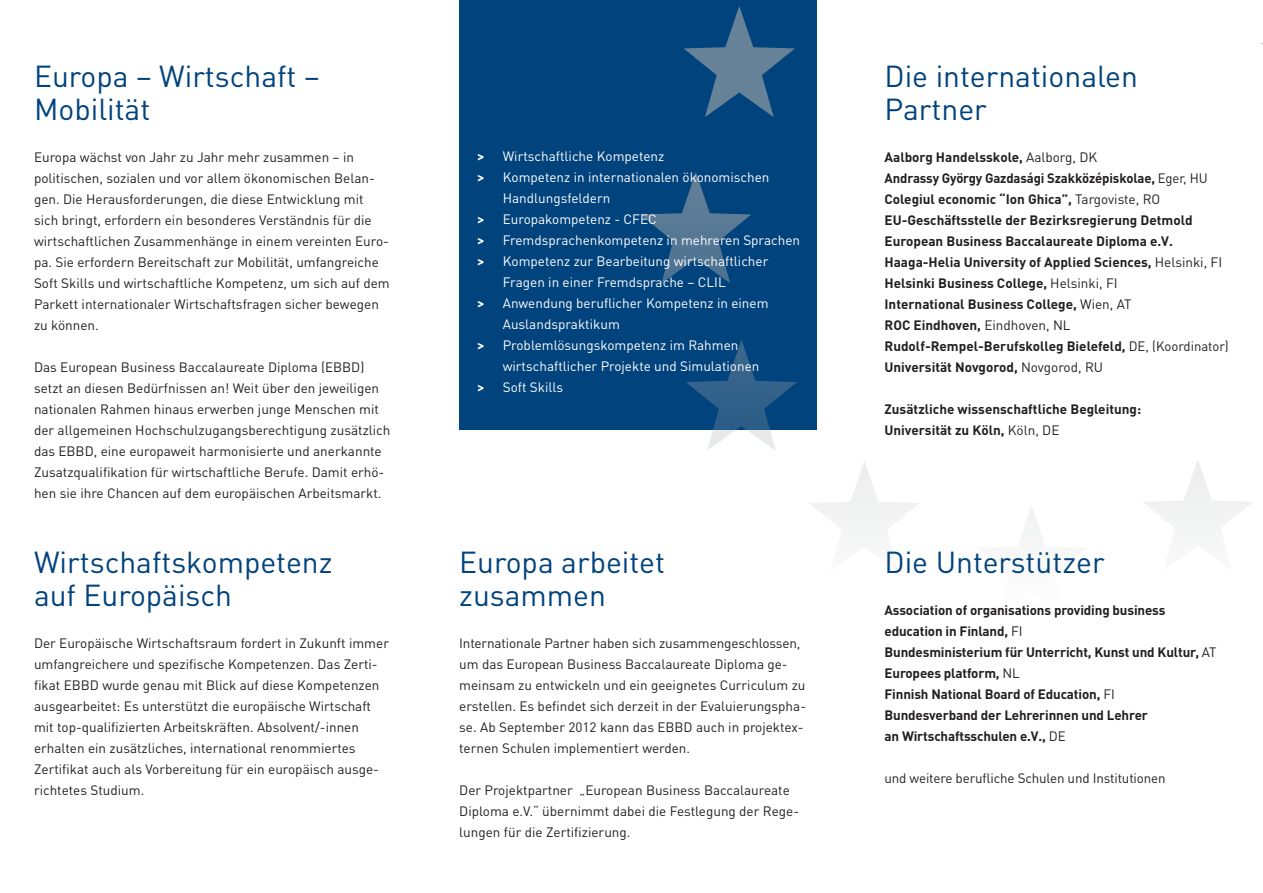
<style>
.page{position:relative;width:1263px;height:893px;background:#fff}
.page>*{position:absolute;margin:0;border:0;box-sizing:border-box;transform-origin:0 0}
.t1{font:30px/33px "DINOT";color:#01437c}
.t2{font:13.5px/21px "DINOT";color:#231f20}
.t3{font:700 13.5px/21px "DINOT";letter-spacing:-.005em;color:#231f20}
.t4{font:13.5px "DINOT";color:#fff}
.s1{font-weight:700}
.s2{font-weight:400}
</style>
<div class="page">
<div style="left:459px;top:0;width:357px;height:429px;background:#01437c"></div>
<svg style="left:684px;top:6px;width:111px;height:111px"></svg>
<svg style="left:640px;top:172px;width:111px;height:111px"></svg>
<svg style="left:686px;top:340px;width:111px;height:110px"></svg>
<svg style="left:810px;top:461px;width:109px;height:72px"></svg>
<svg style="left:1023px;top:506px;width:17px;height:27px"></svg>
<svg style="left:1143px;top:460px;width:109px;height:73px"></svg>
<h1 class="t1" style="left:34px;top:58px;width:287px">Europa – Wirtschaft –<br>Mobilität</h1>
<p class="t2" style="left:34px;top:146px;width:357px">Europa wächst von Jahr zu Jahr mehr zusammen – in politischen, sozialen und vor allem ökonomischen Belan&shy;gen. Die Herausforderungen, die diese Entwicklung mit sich bringt, erfordern ein besonderes Verständnis für die wirtschaftlichen Zusammenhänge in einem vereinten Euro&shy;pa. Sie erfordern Bereitschaft zur Mobilität, umfangreiche Soft Skills und wirtschaftliche Kompetenz, um sich auf dem Parkett internationaler Wirtschaftsfragen sicher bewegen zu können.</p>
<p class="t2" style="left:34px;top:356px;width:358px">Das European Business Baccalaureate Diploma (EBBD) setzt an diesen Bedürfnissen an! Weit über den jeweiligen nationalen Rahmen hinaus erwerben junge Menschen mit der allgemeinen Hochschulzugangsberechtigung zusätzlich das EBBD, eine europaweit harmonisierte und anerkannte Zusatzqualifikation für wirtschaftliche Berufe. Damit erhö&shy;hen sie ihre Chancen auf dem europäischen Arbeitsmarkt.</p>
<h1 class="t1" style="left:34px;top:544px;width:300px">Wirtschaftskompetenz auf Europäisch</h1>
<p class="t2" style="left:34px;top:632px;width:356px">Der Europäische Wirtschaftsraum fordert in Zukunft immer umfangreichere und spezifische Kompetenzen. Das Zerti&shy;fikat EBBD wurde genau mit Blick auf diese Kompetenzen ausgearbeitet: Es unterstützt die europäische Wirtschaft mit top-qualifizierten Arbeitskräften. Absolvent/-innen erhalten ein zusätzliches, international renommiertes Zertifikat auch als Vorbereitung für ein europäisch ausge&shy;richtetes Studium.</p>
<p class="t4" style="left:477px;top:146px;width:189px"><span class="s1">&gt;</span> Wirtschaftliche Kompetenz</p>
<p class="t4" style="left:477px;top:167px;width:294px"><span class="s1">&gt;</span> Kompetenz in internationalen ökonomischen</p>
<p class="t4" style="left:503px;top:188px;width:109px">Handlungsfeldern</p>
<p class="t4" style="left:477px;top:209px;width:181px"><span class="s1">&gt;</span> Europakompetenz - CFEC</p>
<p class="t4" style="left:477px;top:230px;width:324px"><span class="s1">&gt;</span> Fremdsprachenkompetenz in mehreren Sprachen</p>
<p class="t4" style="left:477px;top:252px;width:293px"><span class="s1">&gt;</span> Kompetenz zur Bearbeitung wirtschaftlicher</p>
<p class="t4" style="left:503px;top:273px;width:224px">Fragen in einer Fremdsprache – CLIL</p>
<p class="t4" style="left:477px;top:294px;width:293px"><span class="s1">&gt;</span> Anwendung beruflicher Kompetenz in einem</p>
<p class="t4" style="left:503px;top:315px;width:119px">Auslandspraktikum</p>
<p class="t4" style="left:477px;top:336px;width:263px"><span class="s1">&gt;</span> Problemlösungskompetenz im Rahmen</p>
<p class="t4" style="left:503px;top:357px;width:258px">wirtschaftlicher Projekte und Simulationen</p>
<p class="t4" style="left:477px;top:378px;width:87px"><span class="s1">&gt;</span> Soft Skills</p>
<h1 class="t1" style="left:459px;top:544px;width:207px">Europa arbeitet zusammen</h1>
<p class="t2" style="left:459px;top:632px;width:348px">Internationale Partner haben sich zusammengeschlossen, um das European Business Baccalaureate Diploma ge&shy;meinsam zu entwickeln und ein geeignetes Curriculum zu erstellen. Es befindet sich derzeit in der Evaluierungspha&shy;se. Ab September 2012 kann das EBBD auch in projektex&shy;ternen Schulen implementiert werden.</p>
<p class="t2" style="left:459px;top:779px;width:341px">Der Projektpartner „European Business Baccalaureate<br>Diploma e.V.“ übernimmt dabei die Festlegung der Rege&shy;lungen für die Zertifizierung.</p>
<h1 class="t1" style="left:884px;top:58px;width:255px">Die internationalen<br>Partner</h1>
<p class="t3" style="left:884px;top:146px;width:346px">Aalborg Handelsskole, <span class="s2">Aalborg, DK<br></span>Andrassy György Gazdasági Szakközépiskolae, <span class="s2">Eger, HU </span>Colegiul economic “Ion Ghica”, <span class="s2">Targoviste, RO </span>EU-Geschäftsstelle der Bezirksregierung Detmold European Business Baccalaureate Diploma e.V.<br>Haaga-Helia University of Applied Sciences, <span class="s2">Helsinki, FI </span>Helsinki Business College, <span class="s2">Helsinki, FI<br></span>International Business College, <span class="s2">Wien, AT<br></span>ROC Eindhoven, <span class="s2">Eindhoven, NL </span>Rudolf-Rempel-Berufskolleg Bielefeld, <span class="s2">DE, (Koordinator)<br></span>Universität Novgorod, <span class="s2">Novgorod, RU</span></p>
<p class="t3" style="left:884px;top:398px;width:258px">Zusätzliche wissenschaftliche Begleitung:<br>Universität zu Köln, <span class="s2">Köln, DE</span></p>
<h1 class="t1" style="left:884px;top:544px;width:222px">Die Unterstützer</h1>
<p class="t3" style="left:884px;top:599px;width:333px">Association of organisations providing business education in Finland, <span class="s2">FI<br></span>Bundesministerium für Unterricht, Kunst und Kultur, <span class="s2">AT </span>Europees platform, <span class="s2">NL<br></span>Finnish National Board of Education, <span class="s2">FI<br></span>Bundesverband der Lehrerinnen und Lehrer<br>an Wirtschaftsschulen e.V., <span class="s2">DE</span></p>
<p class="t2" style="left:884px;top:767px;width:283px">und weitere berufliche Schulen und Institutionen</p>
</div>
